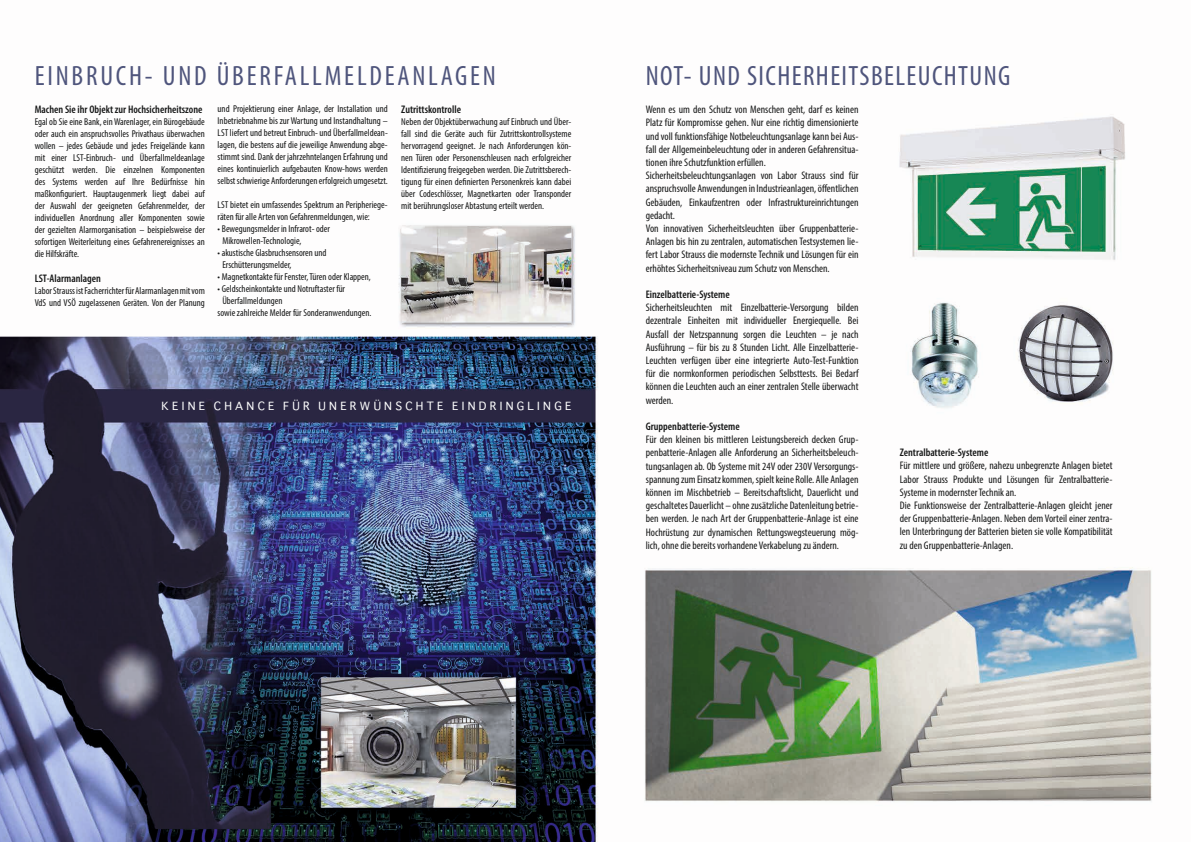
<style>
.page{position:relative;width:1191px;height:842px;background:#fff}
.page>*{position:absolute;margin:0;border:0;box-sizing:border-box;transform-origin:0 0}
.t1{font:condensed 28px "Myriad Pro";letter-spacing:.1em;color:#4f557c}
.t2{font:condensed 28px "Myriad Pro";letter-spacing:.05em;color:#4f557c}
.t3{font:condensed 11px/13.2px "Myriad Pro";color:#151616}
.t4{font:600 condensed 11px "Myriad Pro";color:#151616}
.t5{font:11px "Sathu";letter-spacing:.3em;color:#fff}
.t6{font:condensed 10px/12px "Myriad Pro";color:#151616}
</style>
<div class="page">
<img style="left:0;top:116px;width:1152px;height:726px">
<h1 class="t1" style="left:35px;top:59px;width:463px">EINBRUCH- UND ÜBERFALLMELDEANLAGEN</h1>
<p class="t4" style="left:35px;top:103px;width:169px">Machen Sie ihr Objekt zur Hochsicherheitszone</p>
<p class="t6" style="left:35px;top:116px;width:172px;text-align:justify">Egal ob Sie eine Bank, ein Warenlager, ein Bürogebäude oder auch ein anspruchsvolles Privathaus überwachen wollen – jedes Gebäude und jedes Freigelände kann mit einer LST-Einbruch- und Überfallmeldeanlage geschützt werden. Die einzelnen Komponenten des Systems werden auf Ihre Bedürfnisse hin maßkonfiguriert. Hauptaugenmerk liegt dabei auf der Auswahl der geeigneten Gefahrenmelder, der individuellen Anordnung aller Komponenten sowie der gezielten Alarmorganisation – beispielsweise der sofortigen Weiterleitung eines Gefahrenereignisses an die Hilfskräfte.</p>
<p class="t4" style="left:35px;top:272px;width:68px">LST-Alarmanlagen</p>
<p class="t6" style="left:35px;top:285px;width:172px">Labor Strauss ist Facherrichter für Alarmanlagen mit vom<br>VdS und VSÖ zugelassenen Geräten. Von der Planung</p>
<p class="t6" style="left:218px;top:103px;width:172px;text-align:justify">und Projektierung einer Anlage, der Installation und Inbetriebnahme bis zur Wartung und Instandhaltung – LST liefert und betreut Einbruch- und Überfallmeldean&shy;lagen, die bestens auf die jeweilige Anwendung abge&shy;stimmt sind. Dank der jahrzehntelangen Erfahrung und eines kontinuierlich aufgebauten Know-hows werden selbst schwierige Anforderungen erfolgreich umgesetzt.</p>
<p class="t6" style="left:218px;top:199px;width:172px">LST bietet ein umfassendes Spektrum an Peripheriege&shy;räten für alle Arten von Gefahrenmeldungen, wie:</p>
<p class="t6" style="left:222px;top:223px;width:109px;text-indent:-5px">• Bewegungsmelder in Infrarot- oder<br>Mikrowellen-Technologie,</p>
<p class="t6" style="left:222px;top:247px;width:106px;text-indent:-5px">• akustische Glasbruchsensoren und<br>Erschütterungsmelder,</p>
<p class="t6" style="left:218px;top:271px;width:155px">• Magnetkontakte für Fenster, Türen oder Klappen,</p>
<p class="t6" style="left:218px;top:283px;width:129px">• Geldscheinkontakte und Notruftaster für</p>
<p class="t6" style="left:222px;top:295px;width:62px">Überfallmeldungen</p>
<p class="t6" style="left:218px;top:307px;width:155px">sowie zahlreiche Melder für Sonderanwendungen.</p>
<p class="t4" style="left:401px;top:103px;width:61px">Zutrittskontrolle</p>
<p class="t6" style="left:401px;top:116px;width:172px;text-align:justify">Neben der Objektüberwachung auf Einbruch und Über&shy;fall sind die Geräte auch für Zutrittskontrollsysteme hervorragend geeignet. Je nach Anforderungen kön&shy;nen Türen oder Personenschleusen nach erfolgreicher Identifizierung freigegeben werden. Die Zutrittsberech&shy;tigung für einen definierten Personenkreis kann dabei über Codeschlösser, Magnetkarten oder Transponder mit berührungsloser Abtastung erteilt werden.</p>
<p class="t5" style="left:162px;top:396px;width:411px">KEINE CHANCE FÜR UNERWÜNSCHTE EINDRINGLINGE</p>
<h1 class="t2" style="left:646px;top:59px;width:366px">NOT- UND SICHERHEITSBELEUCHTUNG</h1>
<p class="t3" style="left:646px;top:103px;width:214px">Wenn es um den Schutz von Menschen geht, darf es keinen Platz für Kompromisse gehen. Nur eine richtig dimensionierte und voll funktionsfähige Notbeleuchtungsanlage kann bei Aus&shy;fall der Allgemeinbeleuchtung oder in anderen Gefahrensitua&shy;tionen ihre Schutzfunktion erfüllen.<br>Sicherheitsbeleuchtungsanlagen von Labor Strauss sind für anspruchsvolle Anwendungen in Industrieanlagen, öffentlichen Gebäuden, Einkaufzentren oder Infrastruktureinrichtungen gedacht.<br>Von innovativen Sicherheitsleuchten über Gruppenbatterie-Anlagen bis hin zu zentralen, automatischen Testsystemen lie&shy;fert Labor Strauss die modernste Technik und Lösungen für ein erhöhtes Sicherheitsniveau zum Schutz von Menschen.</p>
<p class="t4" style="left:646px;top:288px;width:85px">Einzelbatterie-Systeme</p>
<p class="t3" style="left:646px;top:301px;width:214px;text-align:justify">Sicherheitsleuchten mit Einzelbatterie-Versorgung bilden dezentrale Einheiten mit individueller Energiequelle. Bei Ausfall der Netzspannung sorgen die Leuchten – je nach Ausführung – für bis zu 8 Stunden Licht. Alle Einzelbatterie-Leuchten verfügen über eine integrierte Auto-Test-Funktion für die normkonformen periodischen Selbsttests. Bei Bedarf können die Leuchten auch an einer zentralen Stelle überwacht werden.</p>
<p class="t4" style="left:646px;top:420px;width:95px">Gruppenbatterie-Systeme</p>
<p class="t3" style="left:646px;top:433px;width:214px;text-align:justify">Für den kleinen bis mittleren Leistungsbereich decken Grup&shy;penbatterie-Anlagen alle Anforderung an Sicherheitsbeleuch&shy;tungsanlagen ab. Ob Systeme mit 24V oder 230V Versorgungs&shy;spannung zum Einsatz kommen, spielt keine Rolle. Alle Anlagen können im Mischbetrieb – Bereitschaftslicht, Dauerlicht und geschaltetes Dauerlicht – ohne zusätzliche Datenleitung betrie&shy;ben werden. Je nach Art der Gruppenbatterie-Anlage ist eine Hochrüstung zur dynamischen Rettungswegsteuerung mög&shy;lich, ohne die bereits vorhandene Verkabelung zu ändern.</p>
<p class="t4" style="left:900px;top:446px;width:90px">Zentralbatterie-Systeme</p>
<p class="t3" style="left:900px;top:459px;width:214px">Für mittlere und größere, nahezu unbegrenzte Anlagen bietet Labor Strauss Produkte und Lösungen für Zentralbatterie-Systeme in modernster Technik an.<br>Die Funktionsweise der Zentralbatterie-Anlagen gleicht jener der Gruppenbatterie-Anlagen. Neben dem Vorteil einer zentra&shy;len Unterbringung der Batterien bieten sie volle Kompatibilität zu den Gruppenbatterie-Anlagen.</p>
</div>
